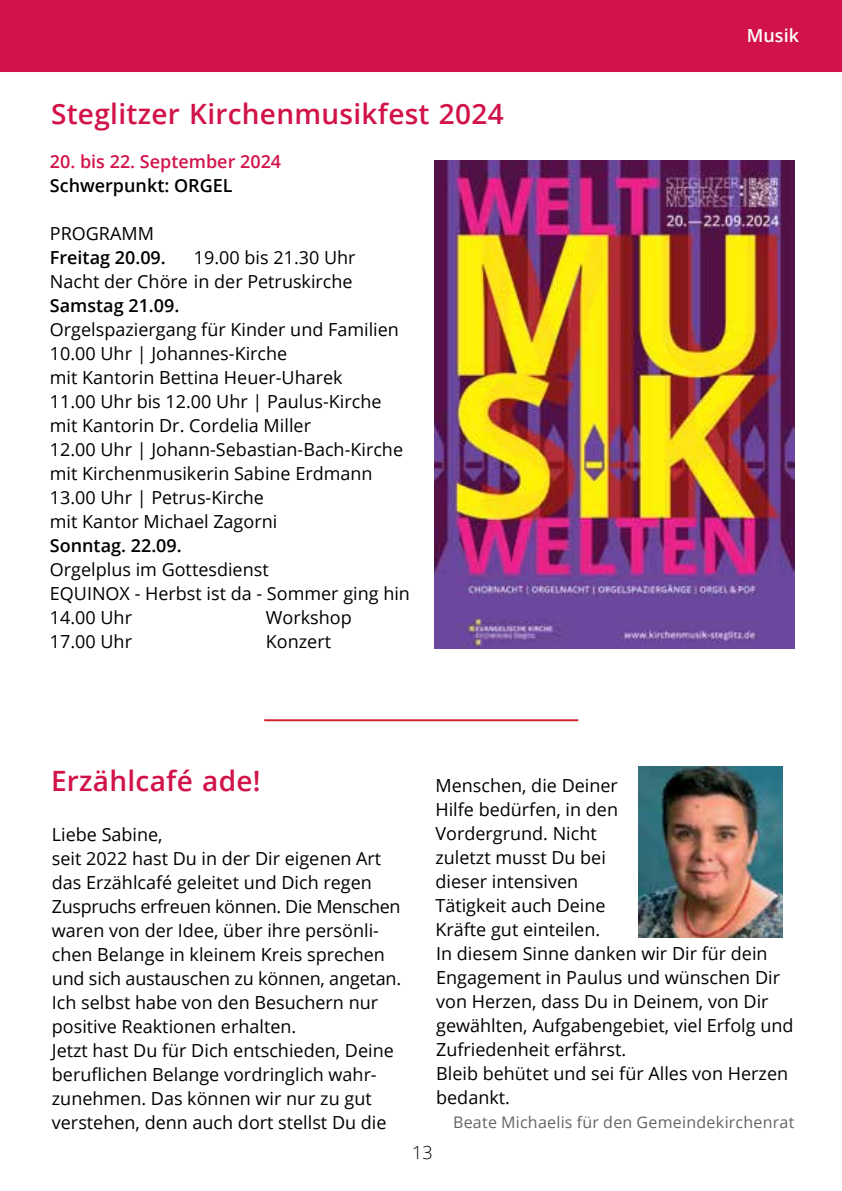
<style>
.page{position:relative;width:842px;height:1191px;background:#fff}
.page>*{position:absolute;margin:0;border:0;box-sizing:border-box;transform-origin:0 0}
.t1{font:600 28px "Open Sans";letter-spacing:.01em;color:#d11349}
.t2{font:18px/24px "Open Sans";color:#000}
.t3{font:600 18px "Open Sans";color:#000}
.t4{font:600 18px "Open Sans";color:#d11349}
.t5{font:600 18px "Open Sans";color:#fff}
.t6{font:300 18px "Open Sans";color:#000}
.t7{font:16px "Open Sans";letter-spacing:.015em;color:#636466}
</style>
<div class="page">
<div style="left:0;top:0;width:842px;height:72px;background:#d11349"></div>
<img style="left:434px;top:160px;width:360px;height:488px">
<img style="left:639px;top:766px;width:144px;height:171px">
<hr style="left:264px;top:719px;width:314px;height:2px;background:#d2232a">
<h1 class="t1" style="left:51px;top:94px;width:454px">Steglitzer Kirchenmusikfest 2024</h1>
<p class="t4" style="left:50px;top:149px;width:233px">20. bis 22. September 2024</p>
<p class="t3" style="left:50px;top:173px;width:184px">Schwerpunkt: ORGEL</p>
<p class="t2" style="left:50px;top:221px;width:106px">PROGRAMM</p>
<p class="t3" style="left:50px;top:245px;width:117px">Freitag 20.09.</p>
<p class="t2" style="left:50px;top:245px;width:307px;text-align:right">19.00 bis 21.30 Uhr<br>Nacht der Chöre in der Petruskirche</p>
<p class="t3" style="left:50px;top:293px;width:131px">Samstag 21.09.</p>
<p class="t2" style="left:50px;top:317px;width:355px">Orgelspaziergang für Kinder und Familien 10.00 Uhr | Johannes-Kirche<br>mit Kantorin Bettina Heuer-Uharek<br>11.00 Uhr bis 12.00 Uhr | Paulus-Kirche mit Kantorin Dr. Cordelia Miller<br>12.00 Uhr | Johann-Sebastian-Bach-Kirche mit Kirchenmusikerin Sabine Erdmann 13.00 Uhr | Petrus-Kirche<br>mit Kantor Michael Zagorni</p>
<p class="t3" style="left:50px;top:533px;width:133px">Sonntag. 22.09.</p>
<p class="t2" style="left:50px;top:557px;width:362px">Orgelplus im Gottesdienst<br>EQUINOX - Herbst ist da - Sommer ging hin<br>14.00 Uhr</p>
<p class="t2" style="left:266px;top:605px;width:87px">Workshop</p>
<p class="t2" style="left:50px;top:629px;width:84px">17.00 Uhr</p>
<p class="t2" style="left:266px;top:629px;width:67px">Konzert</p>
<p class="t5" style="left:747px;top:23px;width:54px">Musik</p>
<h1 class="t1" style="left:51px;top:761px;width:211px">Erzählcafé ade!</h1>
<p class="t2" style="left:52px;top:821px;width:351px">Liebe Sabine,<br>seit 2022 hast Du in der Dir eigenen Art das Erzählcafé geleitet und Dich regen Zuspruchs erfreuen können. Die Menschen waren von der Idee, über ihre persönli&shy;chen Belange in kleinem Kreis sprechen und sich austauschen zu können, angetan.<br>Ich selbst habe von den Besuchern nur positive Reaktionen erhalten.<br>Jetzt hast Du für Dich entschieden, Deine beruflichen Belange vordringlich wahr&shy;zunehmen. Das können wir nur zu gut verstehen, denn auch dort stellst Du die</p>
<p class="t2" style="left:435px;top:773px;width:184px">Menschen, die Deiner<br>Hilfe bedürfen, in den<br>Vordergrund. Nicht zuletzt musst Du bei dieser intensiven<br>Tätigkeit auch Deine<br>Kräfte gut einteilen.</p>
<p class="t2" style="left:436px;top:941px;width:359px">In diesem Sinne danken wir Dir für dein Engagement in Paulus und wünschen Dir von Herzen, dass Du in Deinem, von Dir gewählten, Aufgabengebiet, viel Erfolg und Zufriedenheit erfährst.<br>Bleib behütet und sei für Alles von Herzen bedankt.</p>
<p class="t7" style="left:453px;top:1111px;width:343px">Beate Michaelis für den Gemeindekirchenrat</p>
<p class="t6" style="left:412px;top:1140px;width:22px">13</p>
</div>
